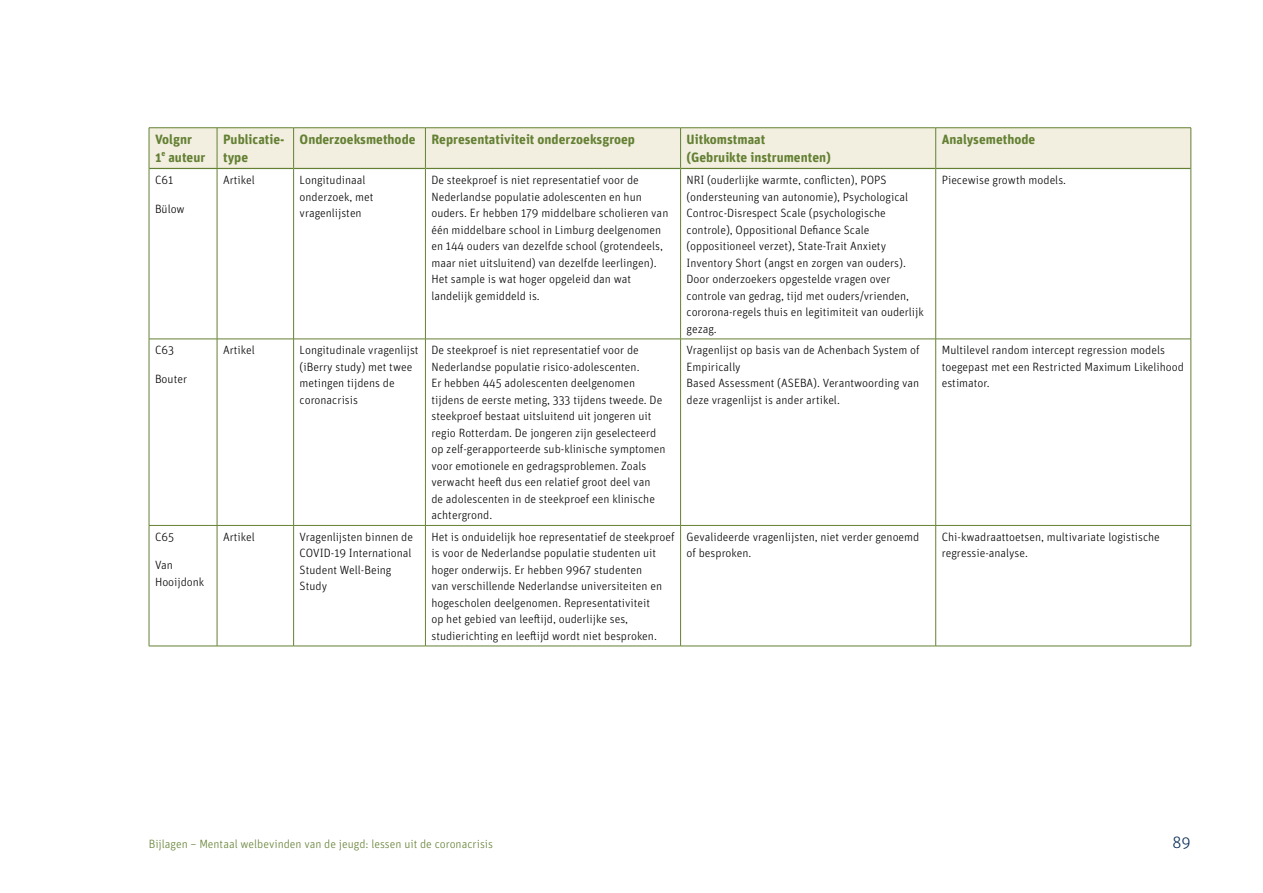
<style>
.page{position:relative;width:1263px;height:893px;background:#fff}
.page>*{position:absolute;margin:0;border:0;box-sizing:border-box;transform-origin:0 0}
.t1{font:300 16.5px "Unit Rounded Pro";color:#072c54}
.t2{font:700 13.5px/18px "Unit Rounded Pro";color:#648033}
.t3{font:300 12px/16.5px "Unit Rounded Pro";color:#000}
.t4{font:300 12px "Unit Rounded Pro";color:#648033}
.t5{font:700 7.8px "Unit Rounded Pro";color:#648033}
</style>
<div class="page">
<div style="left:150px;top:128px;width:1040px;height:40px;background:#f2efe1"></div>
<hr style="left:149px;top:168px;width:1px;height:171px;background:#648033">
<hr style="left:217px;top:169px;width:1px;height:170px;background:#648033">
<hr style="left:293px;top:169px;width:1px;height:170px;background:#648033">
<hr style="left:425px;top:169px;width:1px;height:170px;background:#648033">
<hr style="left:680px;top:169px;width:1px;height:170px;background:#648033">
<hr style="left:935px;top:169px;width:1px;height:170px;background:#648033">
<hr style="left:1190px;top:168px;width:1px;height:171px;background:#648033">
<hr style="left:149px;top:339px;width:68px;height:1px;background:#648033">
<hr style="left:149px;top:339px;width:1px;height:186px;background:#648033">
<hr style="left:217px;top:339px;width:77px;height:1px;background:#648033">
<hr style="left:217px;top:339px;width:1px;height:186px;background:#648033">
<hr style="left:294px;top:339px;width:131px;height:1px;background:#648033">
<hr style="left:293px;top:339px;width:1px;height:186px;background:#648033">
<hr style="left:425px;top:339px;width:256px;height:1px;background:#648033">
<hr style="left:425px;top:339px;width:1px;height:186px;background:#648033">
<hr style="left:681px;top:339px;width:255px;height:1px;background:#648033">
<hr style="left:680px;top:339px;width:1px;height:186px;background:#648033">
<hr style="left:936px;top:339px;width:255px;height:1px;background:#648033">
<hr style="left:935px;top:339px;width:1px;height:186px;background:#648033">
<hr style="left:1190px;top:339px;width:1px;height:186px;background:#648033">
<hr style="left:149px;top:525px;width:68px;height:1px;background:#648033">
<hr style="left:149px;top:526px;width:1px;height:120px;background:#648033">
<hr style="left:217px;top:525px;width:77px;height:1px;background:#648033">
<hr style="left:217px;top:526px;width:1px;height:120px;background:#648033">
<hr style="left:294px;top:525px;width:131px;height:1px;background:#648033">
<hr style="left:293px;top:526px;width:1px;height:120px;background:#648033">
<hr style="left:425px;top:525px;width:256px;height:1px;background:#648033">
<hr style="left:425px;top:526px;width:1px;height:120px;background:#648033">
<hr style="left:681px;top:525px;width:255px;height:1px;background:#648033">
<hr style="left:680px;top:526px;width:1px;height:120px;background:#648033">
<hr style="left:936px;top:525px;width:255px;height:1px;background:#648033">
<hr style="left:935px;top:526px;width:1px;height:120px;background:#648033">
<hr style="left:1190px;top:526px;width:1px;height:120px;background:#648033">
<hr style="left:149px;top:646px;width:68px;height:1px;background:#648033">
<hr style="left:217px;top:646px;width:77px;height:1px;background:#648033">
<hr style="left:294px;top:646px;width:131px;height:1px;background:#648033">
<hr style="left:425px;top:646px;width:256px;height:1px;background:#648033">
<hr style="left:681px;top:646px;width:255px;height:1px;background:#648033">
<hr style="left:936px;top:646px;width:255px;height:1px;background:#648033">
<hr style="left:149px;top:127px;width:68px;height:1px;background:#648033">
<hr style="left:149px;top:128px;width:1px;height:40px;background:#648033">
<hr style="left:217px;top:127px;width:77px;height:1px;background:#648033">
<hr style="left:217px;top:128px;width:1px;height:40px;background:#648033">
<hr style="left:294px;top:127px;width:131px;height:1px;background:#648033">
<hr style="left:293px;top:128px;width:1px;height:40px;background:#648033">
<hr style="left:425px;top:127px;width:256px;height:1px;background:#648033">
<hr style="left:425px;top:128px;width:1px;height:40px;background:#648033">
<hr style="left:681px;top:127px;width:255px;height:1px;background:#648033">
<hr style="left:680px;top:128px;width:1px;height:40px;background:#648033">
<hr style="left:936px;top:127px;width:255px;height:1px;background:#648033">
<hr style="left:935px;top:128px;width:1px;height:40px;background:#648033">
<hr style="left:1190px;top:128px;width:1px;height:40px;background:#648033">
<hr style="left:149px;top:168px;width:68px;height:1px;background:#648033">
<hr style="left:217px;top:168px;width:77px;height:1px;background:#648033">
<hr style="left:294px;top:168px;width:131px;height:1px;background:#648033">
<hr style="left:425px;top:168px;width:256px;height:1px;background:#648033">
<hr style="left:681px;top:168px;width:255px;height:1px;background:#648033">
<hr style="left:936px;top:168px;width:255px;height:1px;background:#648033">
<p class="t2" style="left:155px;top:130px;width:39px">Volgnr</p>
<p class="t2" style="left:155px;top:148px;width:8px">1</p>
<p class="t5" style="left:161px;top:147px;width:5px">e</p>
<p class="t2" style="left:168px;top:148px;width:38px">auteur</p>
<p class="t2" style="left:223px;top:130px;width:63px">Publicatie&shy;type</p>
<p class="t2" style="left:300px;top:130px;width:117px">Onderzoeksmethode</p>
<p class="t2" style="left:431px;top:130px;width:205px">Representativiteit onderzoeksgroep</p>
<p class="t2" style="left:687px;top:130px;width:146px">Uitkomstmaat<br>(Gebruikte instrumenten)</p>
<p class="t2" style="left:942px;top:130px;width:95px">Analysemethode</p>
<p class="t3" style="left:155px;top:172px;width:20px">C61</p>
<p class="t3" style="left:155px;top:200px;width:31px">Bülow</p>
<p class="t3" style="left:223px;top:172px;width:33px">Artikel</p>
<p class="t3" style="left:300px;top:172px;width:75px">Longitudinaal onderzoek, met vragenlijsten</p>
<p class="t3" style="left:431px;top:172px;width:238px">De steekproef is niet representatief voor de Nederlandse populatie adolescenten en hun ouders. Er hebben 179 middelbare scholieren van één middelbare school in Limburg deelgenomen en 144 ouders van dezelfde school (grotendeels, maar niet uitsluitend) van dezelfde leerlingen).<br>Het sample is wat hoger opgeleid dan wat landelijk gemiddeld is.</p>
<p class="t3" style="left:687px;top:172px;width:239px">NRI (ouderlijke warmte, conflicten), POPS (ondersteuning van autonomie), Psychological Controc-Disrespect Scale (psychologische controle), Oppositional Defiance Scale (oppositioneel verzet), State-Trait Anxiety Inventory Short (angst en zorgen van ouders).<br>Door onderzoekers opgestelde vragen over controle van gedrag, tijd met ouders/vrienden, cororona-regels thuis en legitimiteit van ouderlijk gezag.</p>
<p class="t3" style="left:942px;top:172px;width:126px">Piecewise growth models.</p>
<p class="t3" style="left:155px;top:342px;width:20px">C63</p>
<p class="t3" style="left:155px;top:370px;width:34px">Bouter</p>
<p class="t3" style="left:223px;top:342px;width:33px">Artikel</p>
<p class="t3" style="left:300px;top:342px;width:121px">Longitudinale vragenlijst (iBerry study) met twee metingen tijdens de coronacrisis</p>
<p class="t3" style="left:431px;top:342px;width:236px">De steekproef is niet representatief voor de Nederlandse populatie risico-adolescenten.<br>Er hebben 445 adolescenten deelgenomen tijdens de eerste meting, 333 tijdens tweede. De steekproef bestaat uitsluitend uit jongeren uit regio Rotterdam. De jongeren zijn geselecteerd op zelf-gerapporteerde sub-klinische symptomen voor emotionele en gedragsproblemen. Zoals verwacht heeft dus een relatief groot deel van<br>de adolescenten in de steekproef een klinische achtergrond.</p>
<p class="t3" style="left:687px;top:342px;width:235px">Vragenlijst op basis van de Achenbach System of Empirically<br>Based Assessment (ASEBA). Verantwoording van deze vragenlijst is ander artikel.</p>
<p class="t3" style="left:942px;top:342px;width:244px">Multilevel random intercept regression models toegepast met een Restricted Maximum Likelihood estimator.</p>
<p class="t3" style="left:155px;top:528px;width:21px">C65</p>
<p class="t3" style="left:155px;top:557px;width:51px">Van<br>Hooijdonk</p>
<p class="t3" style="left:223px;top:528px;width:33px">Artikel</p>
<p class="t3" style="left:300px;top:528px;width:115px">Vragenlijsten binnen de<br>COVID-19 International<br>Student Well-Being<br>Study</p>
<p class="t3" style="left:431px;top:528px;width:245px">Het is onduidelijk hoe representatief de steekproef is voor de Nederlandse populatie studenten uit hoger onderwijs. Er hebben 9967 studenten<br>van verschillende Nederlandse universiteiten en hogescholen deelgenomen. Representativiteit<br>op het gebied van leeftijd, ouderlijke ses, studierichting en leeftijd wordt niet besproken.</p>
<p class="t3" style="left:687px;top:528px;width:234px">Gevalideerde vragenlijsten, niet verder genoemd of besproken.</p>
<p class="t3" style="left:942px;top:528px;width:220px">Chi-kwadraattoetsen, multivariate logistische regressie-analyse.</p>
<p class="t4" style="left:149px;top:837px;width:346px">Bijlagen – Mentaal welbevinden van de jeugd: lessen uit de coronacrisis</p>
<h1 class="t1" style="left:1173px;top:832px;width:20px">89</h1>
</div>
